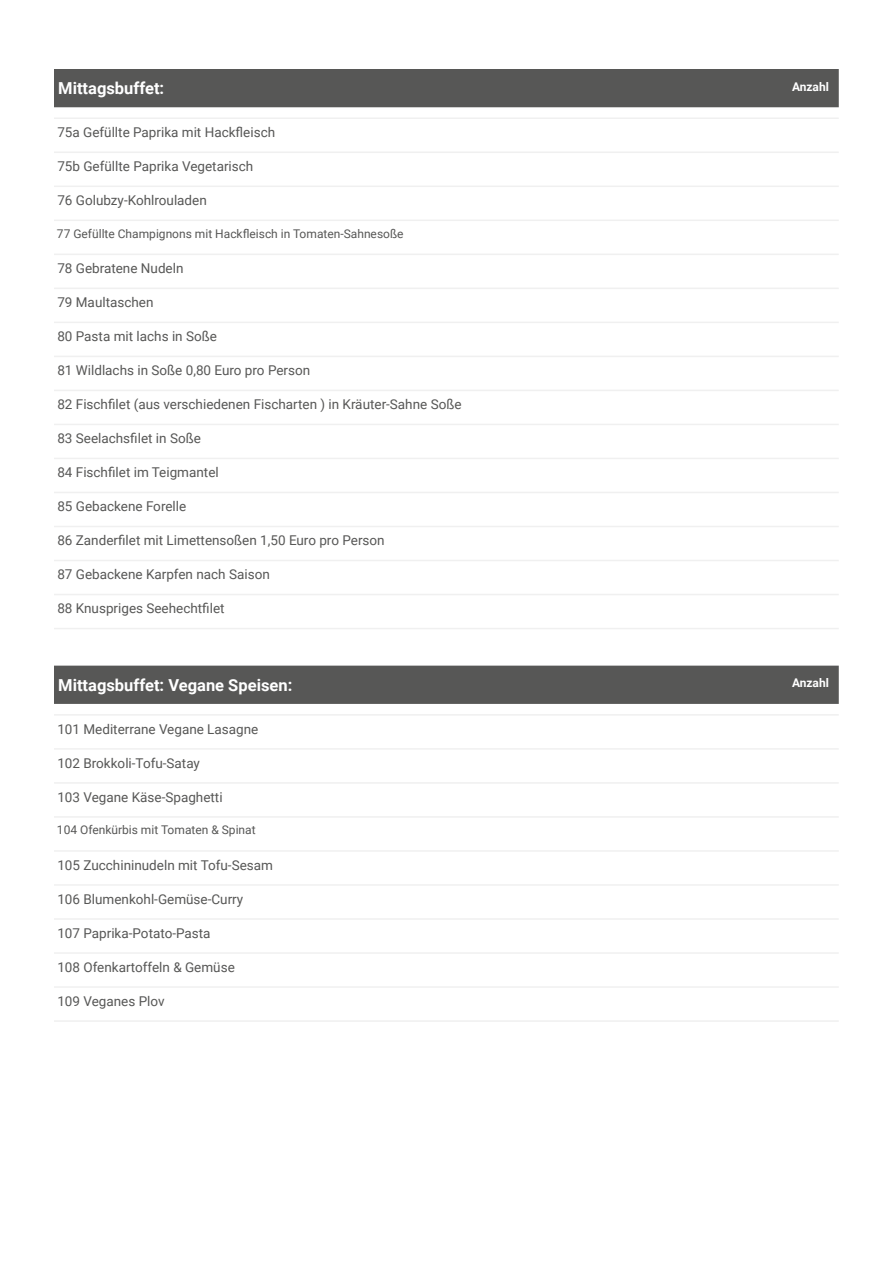
<style>
.page{position:relative;width:893px;height:1263px;background:#fff}
.page>*{position:absolute;margin:0;border:0;box-sizing:border-box;transform-origin:0 0}
.t1{font:700 16.5px "Roboto";color:#fff}
.t2{font:13.5px "Roboto";color:#575756}
.t3{font:12px "Roboto";color:#575756}
.t4{font:700 12px "Roboto";color:#fff}
</style>
<div class="page">
<div style="left:54px;top:69px;width:785px;height:38px;background:#575756"></div>
<hr style="left:54px;top:117px;width:738px;height:2px;background:#f0f0f0">
<hr style="left:792px;top:117px;width:47px;height:2px;background:#f0f0f0">
<hr style="left:54px;top:152px;width:738px;height:1px;background:#f0f0f0">
<hr style="left:792px;top:152px;width:47px;height:1px;background:#f0f0f0">
<hr style="left:54px;top:186px;width:738px;height:1px;background:#f0f0f0">
<hr style="left:792px;top:186px;width:47px;height:1px;background:#f0f0f0">
<hr style="left:54px;top:220px;width:738px;height:1px;background:#f0f0f0">
<hr style="left:792px;top:220px;width:47px;height:1px;background:#f0f0f0">
<hr style="left:54px;top:254px;width:738px;height:1px;background:#f0f0f0">
<hr style="left:792px;top:254px;width:47px;height:1px;background:#f0f0f0">
<hr style="left:54px;top:288px;width:738px;height:1px;background:#f0f0f0">
<hr style="left:792px;top:288px;width:47px;height:1px;background:#f0f0f0">
<hr style="left:54px;top:322px;width:738px;height:1px;background:#f0f0f0">
<hr style="left:792px;top:322px;width:47px;height:1px;background:#f0f0f0">
<hr style="left:54px;top:356px;width:738px;height:1px;background:#f0f0f0">
<hr style="left:792px;top:356px;width:47px;height:1px;background:#f0f0f0">
<hr style="left:54px;top:390px;width:738px;height:1px;background:#f0f0f0">
<hr style="left:792px;top:390px;width:47px;height:1px;background:#f0f0f0">
<hr style="left:54px;top:424px;width:738px;height:1px;background:#f0f0f0">
<hr style="left:792px;top:424px;width:47px;height:1px;background:#f0f0f0">
<hr style="left:54px;top:458px;width:738px;height:1px;background:#f0f0f0">
<hr style="left:792px;top:458px;width:47px;height:1px;background:#f0f0f0">
<hr style="left:54px;top:492px;width:738px;height:1px;background:#f0f0f0">
<hr style="left:792px;top:492px;width:47px;height:1px;background:#f0f0f0">
<hr style="left:54px;top:526px;width:738px;height:1px;background:#f0f0f0">
<hr style="left:792px;top:526px;width:47px;height:1px;background:#f0f0f0">
<hr style="left:54px;top:560px;width:738px;height:1px;background:#f0f0f0">
<hr style="left:792px;top:560px;width:47px;height:1px;background:#f0f0f0">
<hr style="left:54px;top:594px;width:738px;height:1px;background:#f0f0f0">
<hr style="left:792px;top:594px;width:47px;height:1px;background:#f0f0f0">
<hr style="left:54px;top:628px;width:738px;height:1px;background:#f0f0f0">
<hr style="left:792px;top:628px;width:47px;height:1px;background:#f0f0f0">
<div style="left:54px;top:666px;width:785px;height:38px;background:#575756"></div>
<hr style="left:54px;top:714px;width:738px;height:2px;background:#f0f0f0">
<hr style="left:792px;top:714px;width:47px;height:2px;background:#f0f0f0">
<hr style="left:54px;top:748px;width:738px;height:2px;background:#f0f0f0">
<hr style="left:792px;top:748px;width:47px;height:2px;background:#f0f0f0">
<hr style="left:54px;top:782px;width:738px;height:2px;background:#f0f0f0">
<hr style="left:792px;top:782px;width:47px;height:2px;background:#f0f0f0">
<hr style="left:54px;top:816px;width:738px;height:2px;background:#f0f0f0">
<hr style="left:792px;top:816px;width:47px;height:2px;background:#f0f0f0">
<hr style="left:54px;top:850px;width:738px;height:2px;background:#f0f0f0">
<hr style="left:792px;top:850px;width:47px;height:2px;background:#f0f0f0">
<hr style="left:54px;top:884px;width:738px;height:2px;background:#f0f0f0">
<hr style="left:792px;top:884px;width:47px;height:2px;background:#f0f0f0">
<hr style="left:54px;top:918px;width:738px;height:2px;background:#f0f0f0">
<hr style="left:792px;top:918px;width:47px;height:2px;background:#f0f0f0">
<hr style="left:54px;top:952px;width:738px;height:2px;background:#f0f0f0">
<hr style="left:792px;top:952px;width:47px;height:2px;background:#f0f0f0">
<hr style="left:54px;top:986px;width:738px;height:2px;background:#f0f0f0">
<hr style="left:792px;top:986px;width:47px;height:2px;background:#f0f0f0">
<hr style="left:54px;top:1020px;width:738px;height:2px;background:#f0f0f0">
<hr style="left:792px;top:1020px;width:47px;height:2px;background:#f0f0f0">
<p class="t1" style="left:58px;top:77px;width:108px">Mittagsbuffet:</p>
<p class="t4" style="left:792px;top:78px;width:38px">Anzahl</p>
<p class="t2" style="left:57px;top:123px;width:219px">75a Gefüllte Paprika mit Hackfleisch</p>
<p class="t2" style="left:57px;top:157px;width:197px">75b Gefüllte Paprika Vegetarisch</p>
<p class="t2" style="left:57px;top:191px;width:151px">76 Golubzy-Kohlrouladen</p>
<p class="t3" style="left:57px;top:225px;width:348px">77 Gefüllte Champignons mit Hackfleisch in Tomaten-Sahnesoße</p>
<p class="t2" style="left:57px;top:259px;width:128px">78 Gebratene Nudeln</p>
<p class="t2" style="left:57px;top:293px;width:98px">79 Maultaschen</p>
<p class="t2" style="left:57px;top:327px;width:161px">80 Pasta mit lachs in Soße</p>
<p class="t2" style="left:57px;top:361px;width:254px">81 Wildlachs in Soße 0,80 Euro pro Person</p>
<p class="t2" style="left:57px;top:395px;width:406px">82 Fischfilet (aus verschiedenen Fischarten ) in Kräuter-Sahne Soße</p>
<p class="t2" style="left:57px;top:429px;width:145px">83 Seelachsfilet in Soße</p>
<p class="t2" style="left:57px;top:463px;width:163px">84 Fischfilet im Teigmantel</p>
<p class="t2" style="left:57px;top:497px;width:130px">85 Gebackene Forelle</p>
<p class="t2" style="left:57px;top:531px;width:329px">86 Zanderfilet mit Limettensoßen 1,50 Euro pro Person</p>
<p class="t2" style="left:57px;top:565px;width:214px">87 Gebackene Karpfen nach Saison</p>
<p class="t2" style="left:57px;top:599px;width:169px">88 Knuspriges Seehechtfilet</p>
<p class="t1" style="left:58px;top:673px;width:236px">Mittagsbuffet: Vegane Speisen:</p>
<p class="t4" style="left:792px;top:675px;width:38px">Anzahl</p>
<p class="t2" style="left:57px;top:719px;width:203px">101 Mediterrane Vegane Lasagne</p>
<p class="t2" style="left:57px;top:753px;width:144px">102 Brokkoli-Tofu-Satay</p>
<p class="t2" style="left:57px;top:787px;width:167px">103 Vegane Käse-Spaghetti</p>
<p class="t3" style="left:57px;top:822px;width:200px">104 Ofenkürbis mit Tomaten &amp; Spinat</p>
<p class="t2" style="left:57px;top:855px;width:217px">105 Zucchininudeln mit Tofu-Sesam</p>
<p class="t2" style="left:57px;top:889px;width:187px">106 Blumenkohl-Gemüse-Curry</p>
<p class="t2" style="left:57px;top:923px;width:155px">107 Paprika-Potato-Pasta</p>
<p class="t2" style="left:57px;top:957px;width:179px">108 Ofenkartoffeln &amp; Gemüse</p>
<p class="t2" style="left:57px;top:991px;width:109px">109 Veganes Plov</p>
</div>
